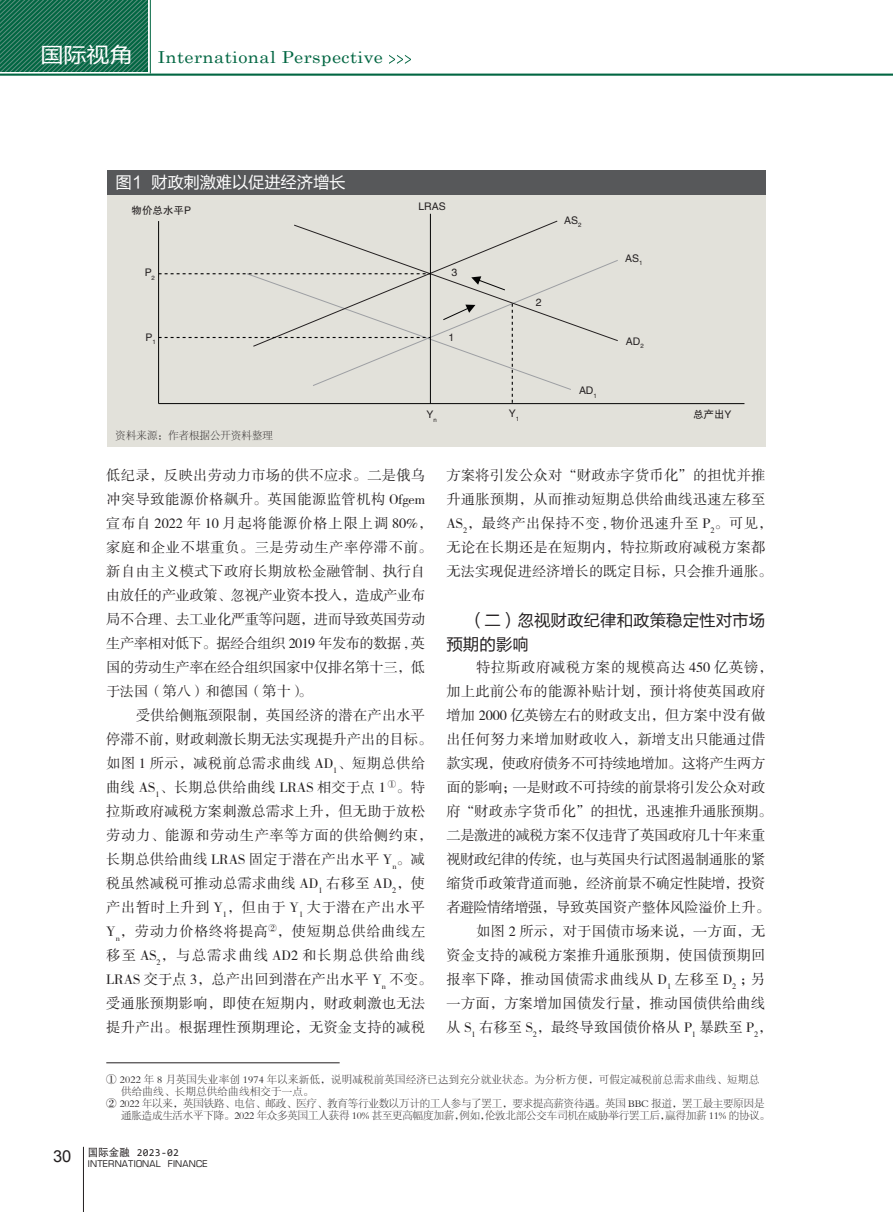
<style>
.page{position:relative;width:893px;height:1212px;background:#fff}
.page>*{position:absolute;margin:0;border:0;box-sizing:border-box;transform-origin:0 0}
.t1{font:16.5px "Century Schoolbook";letter-spacing:.025em;color:#026642;scale:1.1 1}
.t2{font:16.5px/24px "FZLTHK GBK1 0";color:#231f20}
.t3{font:16.5px "FZLTHK GBK1 0";letter-spacing:-.02em;color:#fff}
.t4{font:14.25px/24px "FZSSJW GB1 0";letter-spacing:.02em;color:#231f20}
.t5{font:14.25px/24px "FZSSJW GB1 0";color:#231f20}
.t6{font:14.25px "FZSSJW GB1 0";letter-spacing:-.015em;color:#231f20}
.t7{font:14.25px "FZSSJW GB1 0";letter-spacing:-.02em;color:#231f20}
.t8{font:14.25px "FZSSJW GB1 0";letter-spacing:-.025em;color:#231f20}
.t9{font:14.25px "FZSSJW GB1 0";letter-spacing:-.03em;color:#231f20}
.t10{font:14.25px "FZSSJW GB1 0";letter-spacing:.045em;color:#231f20}
.t11{font:14.25px "FZSSJW GB1 0";letter-spacing:.05em;color:#231f20}
.t12{font:10.5px "FZSYJW GB1 0";letter-spacing:-.02em;color:#231f20}
.t13{font:10.5px "FZSYJW GB1 0";letter-spacing:.02em;color:#231f20}
.t14{font:10.5px "FZHTJW GB1 0";color:#231f20}
.t15{font:10.5px "FZSYJW GB1 0";color:#231f20}
.t16{font:10.5px "Consolas";letter-spacing:.025em;color:#231f20}
.t17{font:9px "Eurostile";letter-spacing:.025em;color:#231f20}
.s1{font-family:"FZLTHJW GB1 0";font-size:21px;color:#fff}
.s2{font-family:"FZS3 JW GB1 0"}
.s3{font-family:"DFP Hei W5 GB"}
</style>
<div class="page">
<svg style="left:0;top:0;width:147px;height:72px;background:#1d7254"></svg>
<hr style="left:0;top:74px;width:893px;height:2px;background:#026642">
<svg style="left:389px;top:55px;width:22px;height:9px"></svg>
<hr style="left:150px;top:0;width:1px;height:73px;background:#026642">
<hr style="left:83px;top:1147px;width:1px;height:65px;background:#231f20">
<div style="left:107px;top:186px;width:658px;height:260px;background:#e2e1da"></div>
<div style="left:107px;top:171px;width:658px;height:24px;background:#57585a"></div>
<hr style="left:158px;top:221px;width:1px;height:183px;background:#030303">
<hr style="left:430px;top:214px;width:1px;height:190px;background:#030303">
<hr style="left:159px;top:403px;width:585px;height:1px;background:#030303">
<svg style="left:159px;top:220px;width:460px;height:184px"></svg>
<hr style="left:106px;top:1062px;width:234px;height:1px;background:#231f20">
<p class="t1" style="left:40px;top:43px;width:313px"><span class="s1">国际视角</span> International Perspective</p>
<p class="t3" style="left:116px;top:174px;width:232px">图1 财政刺激难以促进经济增长</p>
<p class="t14" style="left:132px;top:204px;width:61px">物价总水平P</p>
<p class="t14" style="left:145px;top:267px;width:12px">P<sub>2</sub></p>
<p class="t14" style="left:146px;top:331px;width:12px">P<sub>1</sub></p>
<p class="t15" style="left:116px;top:429px;width:159px">资料来源：作者根据公开资料整理</p>
<p class="t14" style="left:418px;top:200px;width:29px">LRAS</p>
<p class="t14" style="left:452px;top:266px;width:7px">3</p>
<p class="t14" style="left:449px;top:332px;width:7px">1</p>
<p class="t14" style="left:564px;top:214px;width:19px">AS<sub>2</sub></p>
<p class="t14" style="left:536px;top:296px;width:7px">2</p>
<p class="t14" style="left:579px;top:385px;width:19px">AD<sub>1</sub></p>
<p class="t14" style="left:625px;top:252px;width:19px">AS<sub>1</sub></p>
<p class="t14" style="left:626px;top:335px;width:19px">AD<sub>2</sub></p>
<p class="t14" style="left:426px;top:409px;width:12px">Y<sub>n</sub></p>
<p class="t14" style="left:509px;top:408px;width:12px">Y<sub>1</sub></p>
<p class="t14" style="left:693px;top:408px;width:40px">总产出Y</p>
<p class="t5" style="left:106px;top:464px;width:328px">低纪录，反映出劳动力市场的供不应求。二是俄乌冲突导致能源价格飙升。英国能源监管机构 Ofgem宣布自 2022 年 10 月起将能源价格上限上调 80%，家庭和企业不堪重负。三是劳动生产率停滞不前。新自由主义模式下政府长期放松金融管制、执行自由放任的产业政策、忽视产业资本投入，造成产业布局不合理、去工业化严重等问题，进而导致英国劳动生产率相对低下。据经合组织 2019 年发布的数据 , 英国的劳动生产率在经合组织国家中仅排名第十三，低于法国（第八）和德国（第十）。</p>
<p class="t4" style="left:106px;top:704px;width:328px;text-indent:30px">受供给侧瓶颈限制，英国经济的潜在产出水平停滞不前，财政刺激长期无法实现提升产出的目标。如图 1 所示，减税前总需求曲线 AD<sub>1</sub>、短期总供给曲线 AS<sub>1</sub>、长期总供给曲线 LRAS 相交于点 1 <sup>①</sup>。特拉斯政府减税方案刺激总需求上升，但无助于放松劳动力、能源和劳动生产率等方面的供给侧约束，长期总供给曲线 LRAS 固定于潜在产出水平 Y<sub>n</sub>。减税虽然减税可推动总需求曲线 AD<sub>1</sub> 右移至 AD<sub>2</sub>，使产出暂时上升到 Y<sub>1</sub>，但由于 Y<sub>1</sub> 大于潜在产出水平<br>Y<sub>n</sub>，劳动力价格终将提高<sup>②</sup>，使短期总供给曲线左移至 AS<sub>2</sub>，与总需求曲线 AD2 和长期总供给曲线<br>LRAS 交于点 3，总产出回到潜在产出水平 Y<sub>n</sub> 不变。受通胀预期影响，即使在短期内，财政刺激也无法提升产出。根据理性预期理论，无资金支持的减税</p>
<p class="t4" style="left:446px;top:464px;width:328px">方案将引发公众对“财政赤字货币化”的担忧并推升通胀预期，从而推动短期总供给曲线迅速左移至<br>AS<sub>2</sub>，最终产出保持不变 , 物价迅速升至 P<sub>2</sub>。可见，无论在长期还是在短期内，特拉斯政府减税方案都无法实现促进经济增长的既定目标，只会推升通胀。</p>
<p class="t2" style="left:446px;top:609px;width:320px;text-indent:22px">（二）忽视财政纪律和政策稳定性对市场预期的影响</p>
<p class="t11" style="left:476px;top:660px;width:298px">特拉斯政府减税方案的规模高达 450 亿英镑，</p>
<p class="t4" style="left:446px;top:680px;width:320px">加上此前公布的能源补贴计划，预计将使英国政府</p>
<p class="t5" style="left:446px;top:704px;width:320px">增加 2000 亿英镑左右的财政支出，但方案中没有做</p>
<p class="t4" style="left:446px;top:728px;width:320px">出任何努力来增加财政收入，新增支出只能通过借</p>
<p class="t8" style="left:446px;top:756px;width:320px">款实现，使政府债务不可持续地增加。这将产生两方</p>
<p class="t6" style="left:446px;top:780px;width:320px">面的影响；一是财政不可持续的前景将引发公众对政</p>
<p class="t6" style="left:446px;top:804px;width:327px">府“财政赤字货币化”的担忧，迅速推升通胀预期。</p>
<p class="t9" style="left:446px;top:828px;width:320px">二是激进的减税方案不仅违背了英国政府几十年来重</p>
<p class="t7" style="left:446px;top:852px;width:320px">视财政纪律的传统，也与英国央行试图遏制通胀的紧</p>
<p class="t7" style="left:446px;top:876px;width:320px">缩货币政策背道而驰，经济前景不确定性陡增，投资</p>
<p class="t5" style="left:446px;top:896px;width:325px">者避险情绪增强，导致英国资产整体风险溢价上升。</p>
<p class="t4" style="left:476px;top:920px;width:291px">如图 2 所示，对于国债市场来说，一方面，无</p>
<p class="t4" style="left:446px;top:944px;width:320px">资金支持的减税方案推升通胀预期，使国债预期回</p>
<p class="t10" style="left:446px;top:972px;width:320px">报率下降，推动国债需求曲线从 D<sub>1</sub> 左移至 D<sub>2</sub> ；另</p>
<p class="t4" style="left:446px;top:992px;width:320px">一方面，方案增加国债发行量，推动国债供给曲线</p>
<p class="t4" style="left:446px;top:1016px;width:328px">从 S<sub>1</sub> 右移至 S<sub>2</sub>，最终导致国债价格从 P<sub>1</sub> 暴跌至 P<sub>2</sub>，</p>
<p class="t13" style="left:106px;top:1074px;width:654px"><span class="s2">①</span> 2022 年 8 月英国失业率创 1974 年以来新低，说明减税前英国经济已达到充分就业状态。为分析方便，可假定减税前总需求曲线、短期总</p>
<p class="t13" style="left:121px;top:1086px;width:194px">供给曲线、长期总供给曲线相交于一点。</p>
<p class="t12" style="left:106px;top:1098px;width:660px">② 2022 年以来，英国铁路、电信、邮政、医疗、教育等行业数以万计的工人参与了罢工，要求提高薪资待遇。英国 BBC 报道，罢工最主要原因是</p>
<p class="t12" style="left:121px;top:1110px;width:650px">通胀造成生活水平下降。2022 年众多英国工人获得 10% 甚至更高幅度加薪，例如，伦敦北部公交车司机在威胁举行罢工后，赢得加薪 11% 的协议。</p>
<p class="t16" style="left:88px;top:1145px;width:92px"><span class="s3">国际金融</span> 2023-02</p>
<p class="t17" style="left:53px;top:1158px;width:156px"><sup>30</sup> INTERNATIONAL FINANCE</p>
</div>
